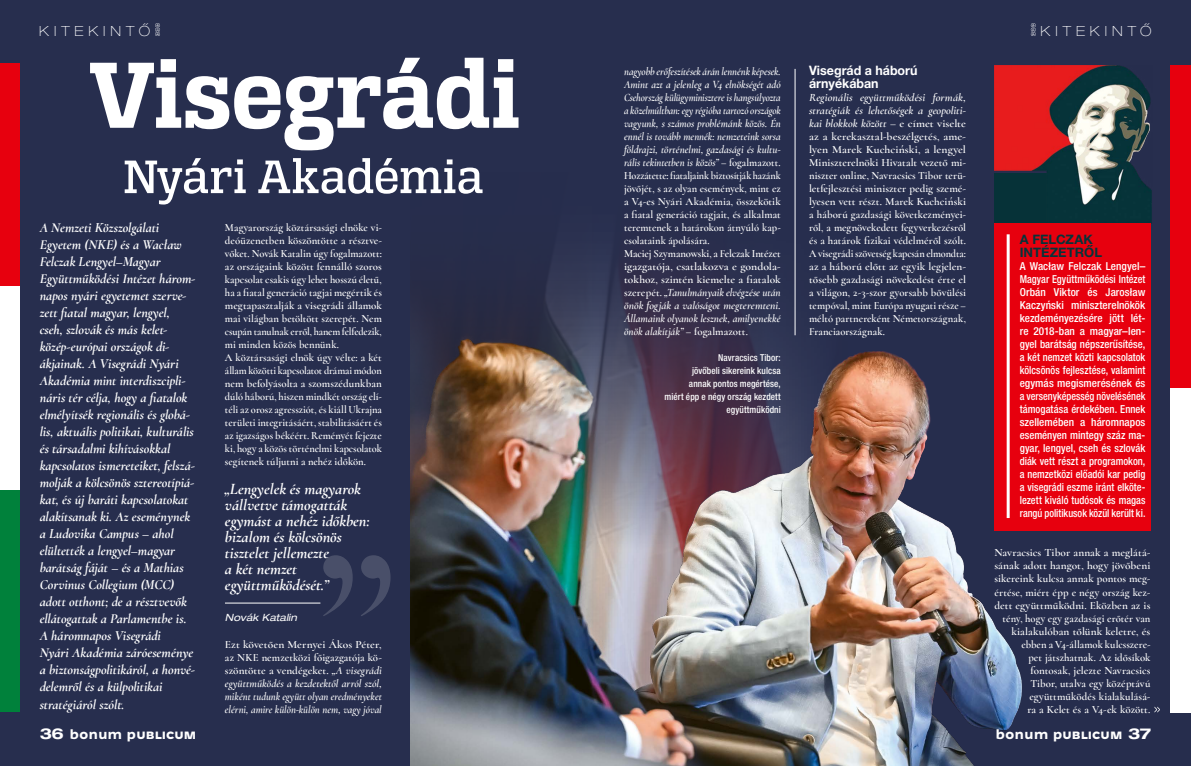
<style>
.page{position:relative;width:1191px;height:766px;background:#fff}
.page>*{position:absolute;margin:0;border:0;box-sizing:border-box;transform-origin:0 0}
.t1{font:226.5px "Felix Titling";color:#d8dada}
.t2{font:100px "Alianza Slab 700";letter-spacing:-.01em;color:#fff}
.t3{font:50px "Alianza Slab 500";color:#fff}
.t4{font:italic 700 16px/16px "Cormorant";color:#fff}
.t5{font:italic 700 14px/17px "Cormorant";letter-spacing:-.005em;color:#fff}
.t6{font:700 14px "Westeinde Caption";letter-spacing:.005em;color:#fff}
.t7{font:100 expanded 14px "Helvetica Neue LT Pro";letter-spacing:.355em;color:#fff}
.t8{font:700 13px/13px "Helvetica Neue LT Pro";color:#fff;scale:.96 1}
.t9{font:700 13px/13px "Helvetica Neue LT Pro";letter-spacing:.005em;color:#073339}
.t10{font:italic 600 11px/13px "Cormorant";letter-spacing:-.005em;color:#fff;scale:.94 1}
.t11{font:600 11px/13px "Cormorant";letter-spacing:.005em;color:#fff;scale:.96 1}
.t12{font:600 11px/13px "Cormorant";letter-spacing:.005em;color:#fff;text-align:justify;scale:1.06 1}
.t13{font:500 condensed 11px/13px "Helvetica Neue LT Pro";letter-spacing:.005em;color:#fff;text-align:justify}
.t14{font:600 11px/13px "Cormorant";letter-spacing:.005em;color:#fff;text-align:right}
.t15{font:italic 600 11px/13px "Cormorant";letter-spacing:-.005em;color:#fff;text-align:justify}
.t16{font:italic expanded 10px "Helvetica Neue LT Pro";color:#fff}
.t17{font:500 condensed 9.5px/13px "Helvetica Neue LT Pro";letter-spacing:.01em;color:#fff;text-align:right}
.s1{font-family:"Helvetica Neue LT Pro";font-stretch:expanded;font-size:15px}
.s2{font-style:normal}
.s3{font-style:italic}
</style>
<div class="page">
<div style="left:0;top:0;width:1191px;height:765px;background:#272e4e"></div>
<img style="left:410px;top:280px;width:781px;height:485px">
<div style="left:1170px;top:373px;width:21px;height:339px;background:#fff"></div>
<div style="left:1170px;top:65px;width:21px;height:323px;background:#e7000e"></div>
<div style="left:0;top:281px;width:19px;height:211px;background:#fff"></div>
<div style="left:0;top:63px;width:19px;height:222px;background:#e7000e"></div>
<div style="left:0;top:490px;width:19px;height:221px;background:#00813b"></div>
<img style="left:994px;top:65px;width:158px;height:159px">
<div style="left:994px;top:223px;width:157px;height:307px;background:#e7000e"></div>
<hr style="left:795px;top:69px;width:1px;height:266px;background:#fff">
<svg style="left:1154px;top:706px;width:5px;height:6px"></svg>
<hr style="left:225px;top:602px;width:95px;height:1px;background:#fff">
<hr style="left:1006px;top:234px;width:3px;height:284px;background:#fff">
<svg style="left:1030px;top:23px;width:6px;height:13px"></svg>
<svg style="left:155px;top:23px;width:5px;height:13px"></svg>
<p class="t7" style="left:39px;top:23px;width:112px">KITEKINTŐ</p>
<h2 class="t2" style="left:89px;top:38px;width:432px">Visegrádi</h2>
<h3 class="t3" style="left:123px;top:148px;width:362px">Nyári Akadémia</h3>
<p class="t5" style="left:40px;top:219px;width:157px">A Nemzeti Közszolgálati<br>Egyetem (NKE) és a Wacław<br>Felczak Lengyel–Magyar<br>Együttműködési Intézet három&shy;napos nyári egyetemet szerve&shy;zett fiatal magyar, lengyel, cseh, szlovák és más kelet&shy;közép-európai országok di&shy;ákjainak. A Visegrádi Nyári<br>Akadémia mint interdiszcipli&shy;náris tér célja, hogy a fiatalok elmélyítsék regionális és globá&shy;lis, aktuális politikai, kulturális és társadalmi kihívásokkal kapcsolatos ismereteiket, felszá&shy;molják a kölcsönös sztereotípiá&shy;kat, és új baráti kapcsolatokat alakítsanak ki. Az eseménynek a Ludovika Campus – ahol elültették a lengyel–magyar barátság fáját – és a Mathias<br>Corvinus Collegium (MCC) adott otthont; de a résztvevők ellátogattak a Parlamentbe is.<br>A háromnapos Visegrádi<br>Nyári Akadémia záróeseménye a biztonságpolitikáról, a honvé&shy;delemről és a külpolitikai stratégiáról szólt.</p>
<p class="t6" style="left:40px;top:722px;width:158px"><span class="s1">36</span> bonum publicum</p>
<p class="t11" style="left:225px;top:221px;width:165px">Magyarország köztársasági elnöke vi&shy;deóüzenetben köszöntötte a résztve&shy;vőket. Novák Katalin úgy fogalmazott: az országaink között fennálló szoros kapcsolat csakis úgy lehet hosszú életű, ha a fiatal generáció tagjai megértik és megtapasztalják a visegrádi államok mai világban betöltött szerepét. Nem csupán tanulnak erről, hanem felfedezik, mi minden közös bennünk.<br>A köztársasági elnök úgy vélte: a két állam közötti kapcsolatot drámai módon nem befolyásolta a szomszédunkban dúló háború, hiszen mindkét ország elí&shy;téli az orosz agressziót, és kiáll Ukrajna területi integritásáért, stabilitásáért és az igazságos békéért. Reményét fejezte ki, hogy a közös történelmi kapcsolatok segítenek túljutni a nehéz időkön.</p>
<p class="t4" style="left:225px;top:480px;width:146px">„Lengyelek és magyarok vállvetve támogatták egymást a nehéz időkben: bizalom és kölcsönös tisztelet jellemezte<br>a két nemzet együttműködését.”</p>
<p class="t16" style="left:225px;top:611px;width:74px">Novák Katalin</p>
<h1 class="t1" style="left:319px;top:510px;width:77px">"</h1>
<p class="t15" style="left:225px;top:637px;width:158px"><span class="s2">Ezt követően Mernyei Ákos Péter, az NKE nemzetközi főigazgatója kö&shy;szöntötte a vendégeket.</span> „A visegrádi együttműködés a kezdetektől arról szól, miként tudunk együtt olyan eredményeket elérni, amire külön-külön nem, vagy jóval</p>
<p class="t10" style="left:624px;top:65px;width:168px">nagyobb erőfeszítések árán lennénk képesek.<br>Amint azt a jelenleg a V4 elnökségét adó Csehország külügyminisztere is hangsúlyozta a közelmúltban: egy régióba tartozó országok vagyunk, s számos problémánk közös. Én ennél is tovább mennék: nemzeteink sorsa földrajzi, történelmi, gazdasági és kultu&shy;rális tekintetben is közös” <span class="s2">– fogalmazott.<br>Hozzátette: fiataljaink biztosítják hazánk jövőjét, s az olyan események, mint ez a V4-es Nyári Akadémia, összekötik a fiatal generáció tagjait, és alkalmat teremtenek a határokon átnyúló kap&shy;csolataink ápolására.<br>Maciej Szymanowski, a Felczak Intézet igazgatója, csatlakozva e gondola&shy;tokhoz, szintén kiemelte a fiatalok szerepét.</span> „Tanulmányaik elvégzése után önök fogják a valóságot megteremteni.<br>Államaink olyanok lesznek, amilyenekké önök alakítják” <span class="s2">– fogalmazott.</span></p>
<p class="t17" style="left:664px;top:351px;width:118px">Navracsics Tibor:<br>jövőbeli sikereink kulcsa<br>annak pontos megértése,<br>miért épp e négy ország kezdett együttműködni</p>
<p class="t8" style="left:809px;top:64px;width:114px">Visegrád a háború árnyékában</p>
<p class="t12" style="left:809px;top:91px;width:149px"><span class="s3">Regionális együttműködési formák, stratégiák és lehetőségek a geopoliti&shy;kai blokkok között</span> – e címet viselte az a kerekasztal-beszélgetés, ame&shy;lyen Marek Kuchciński, a lengyel Miniszterelnöki Hivatalt vezető mi&shy;niszter online, Navracsics Tibor terü&shy;letfejlesztési miniszter pedig szemé&shy;lyesen vett részt. Marek Kuchciński a háború gazdasági következményei&shy;ről, a megnövekedett fegyverkezésről és a határok fizikai védelméről szólt.<br>A visegrádi szövetség kapcsán elmondta: az a háború előtt az egyik legjelen&shy;tősebb gazdasági növekedést érte el a világon, 2-3-szor gyorsabb bővülési tempóval, mint Európa nyugati része – méltó partnereként Németországnak, Franciaországnak.</p>
<p class="t7" style="left:1040px;top:23px;width:112px">KITEKINTŐ</p>
<p class="t9" style="left:1019px;top:233px;width:84px">A FELCZAK<br>INTÉZETRŐL</p>
<p class="t13" style="left:1019px;top:259px;width:127px">A Wacław Felczak Lengyel– Magyar Együttműködési Intézet Orbán Viktor és Jarosław Kaczyński miniszterelnökök kezdeményezésére jött lét&shy;re 2018-ban a magyar–len&shy;gyel barátság népszerűsítése, a két nemzet közti kapcsolatok kölcsönös fejlesztése, valamint egymás megismerésének és a versenyképesség növelésének támogatása érdekében. Ennek szellemében a háromnapos eseményen mintegy száz ma&shy;gyar, lengyel, cseh és szlovák diák vett részt a programokon, a nemzetközi előadói kar pedig a visegrádi eszme iránt elköte&shy;lezett kiváló tudósok és magas rangú politikusok közül került ki.</p>
<p class="t14" style="left:994px;top:546px;width:158px">Navracsics Tibor annak a meglátá&shy;sának adott hangot, hogy jövőbeni sikereink kulcsa annak pontos meg&shy;értése, miért épp e négy ország kez&shy;dett együttműködni. Eközben az is tény, hogy egy gazdasági erőtér van kialakulóban tőlünk keletre, és ebben a V4-államok kulcsszere-<br>pet játszhatnak. Az idősíkok fontosak, jelezte Navracsics<br>Tibor, utalva egy középtávú együttműködés kialakulásá-<br>ra a Kelet és a V4-ek között.</p>
<p class="t6" style="left:995px;top:722px;width:157px">bonum publicum <span class="s1">37</span></p>
</div>
